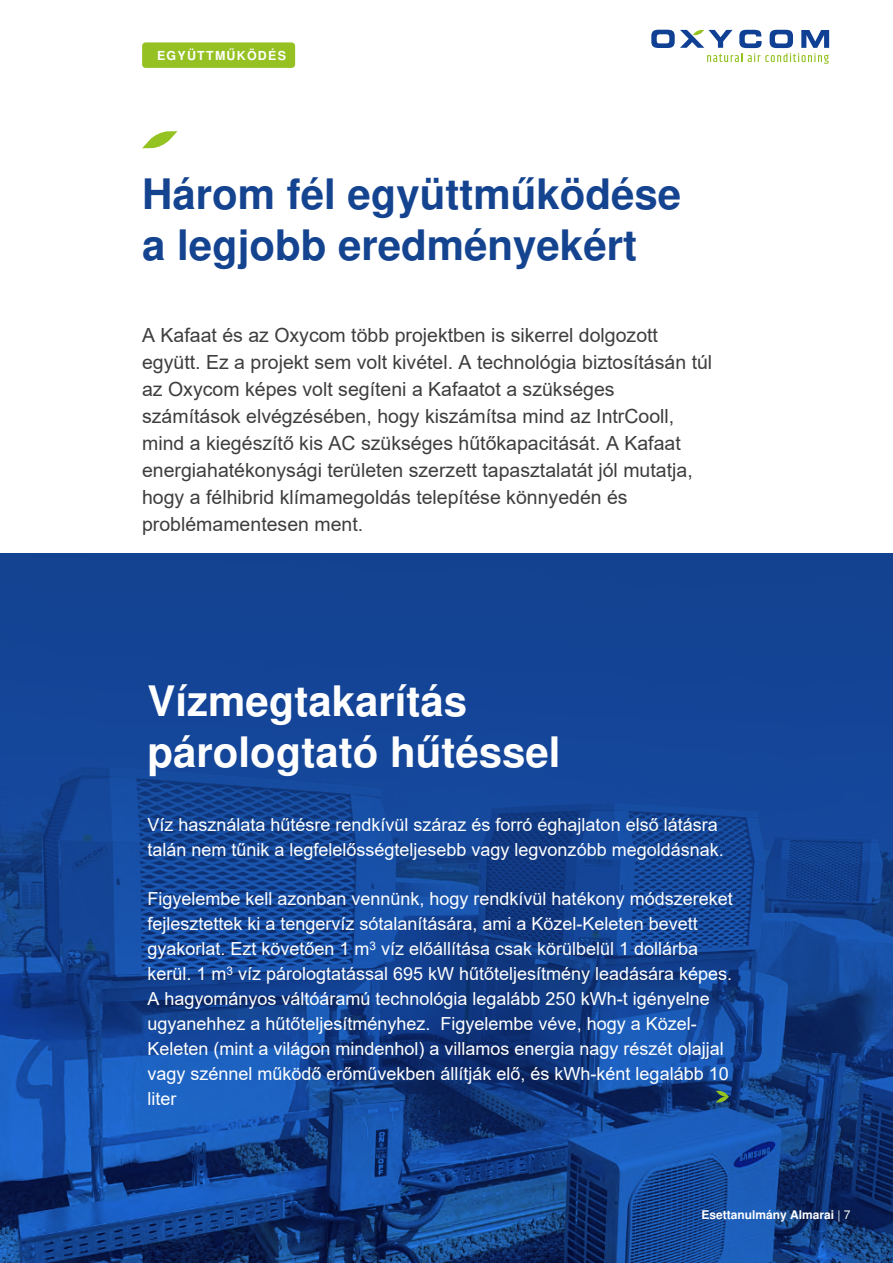
<style>
.page{position:relative;width:893px;height:1263px;background:#fff}
.page>*{position:absolute;margin:0;border:0;box-sizing:border-box;transform-origin:0 0}
.t1{font:700 42px/51px "Nimbus San L";color:#144390}
.t2{font:700 42px/51px "Nimbus San L";color:#fff}
.t3{font:19.5px/27px "Arial";color:#3e3e3e}
.t4{font:18px/24.9px "Arial";color:#fff}
.t5{font:700 12.45px "Nimbus San L";letter-spacing:.1em;color:#fff}
.t6{font:700 12px "Nimbus San L";color:#fff}
.s1{font-weight:400}
</style>
<div class="page">
<svg style="left:651px;top:30px;width:178px;height:34px"></svg>
<img style="left:0;top:553px;width:893px;height:710px">
<div style="left:142px;top:42px;width:153px;height:26px;background:#95c123;border-radius:4px"></div>
<svg style="left:142px;top:131px;width:36px;height:17px"></svg>
<svg style="left:716px;top:1091px;width:13px;height:11px"></svg>
<p class="t5" style="left:157px;top:47px;width:130px">EGYÜTTMŰKÖDÉS</p>
<h1 class="t1" style="left:142px;top:168px;width:541px">Három fél együttműködése a legjobb eredményekért</h1>
<p class="t3" style="left:142px;top:321px;width:572px">A Kafaat és az Oxycom több projektben is sikerrel dolgozott együtt. Ez a projekt sem volt kivétel. A technológia biztosításán túl az Oxycom képes volt segíteni a Kafaatot a szükséges számítások elvégzésében, hogy kiszámítsa mind az IntrCooll, mind a kiegészítő kis AC szükséges hűtőkapacitását. A Kafaat energiahatékonysági területen szerzett tapasztalatát jól mutatja, hogy a félhibrid klímamegoldás telepítése könnyedén és problémamentesen ment.</p>
<h1 class="t2" style="left:147px;top:675px;width:415px">Vízmegtakarítás párologtató hűtéssel</h1>
<p class="t4" style="left:147px;top:812px;width:578px">Víz használata hűtésre rendkívül száraz és forró éghajlaton első látásra talán nem tűnik a legfelelősségteljesebb vagy legvonzóbb megoldásnak.</p>
<p class="t4" style="left:147px;top:886px;width:587px">Figyelembe kell azonban vennünk, hogy rendkívül hatékony módszereket fejlesztettek ki a tengervíz sótalanítására, ami a Közel-Keleten bevett gyakorlat. Ezt követően 1 m<sup>3</sup> víz előállítása csak körülbelül 1 dollárba kerül. 1 m<sup>3</sup> víz párologtatással 695 kW hűtőteljesítmény leadására képes.<br>A hagyományos váltóáramú technológia legalább 250 kWh-t igényelne ugyanehhez a hűtőteljesítményhez. Figyelembe véve, hogy a Közel-Keleten (mint a világon mindenhol) a villamos energia nagy részét olajjal vagy szénnel működő erőművekben állítják elő, és kWh-ként legalább 10 liter</p>
<p class="t6" style="left:701px;top:1206px;width:151px">Esettanulmány Almarai <span class="s1">| 7</span></p>
</div>
